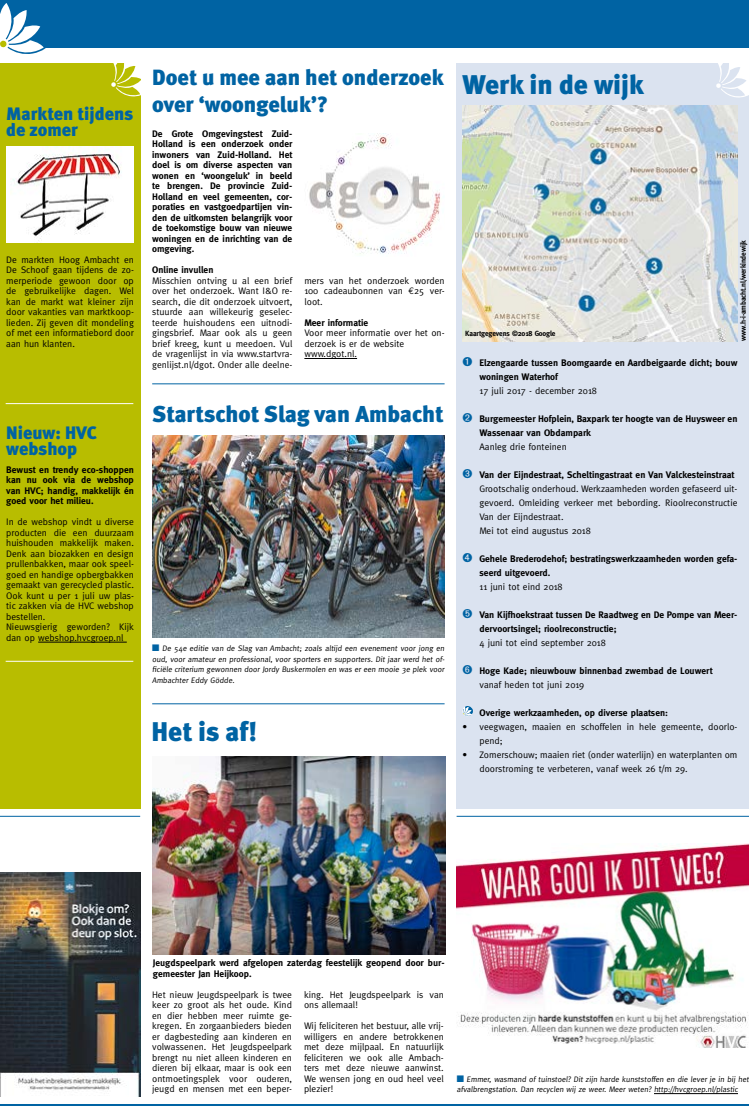
<style>
.page{position:relative;width:749px;height:1106px;background:#fff}
.page>*{position:absolute;margin:0;border:0;box-sizing:border-box;transform-origin:0 0}
.t1{font:900 27px "Meta";color:#0063a3}
.t2{font:900 23px "Meta";color:#0063a3}
.t3{font:900 22px/27.3px "Meta";color:#0063a3}
.t4{font:900 18px/16px "Meta";color:#0063a3}
.t5{font:9.5px/10.5px "Meta";color:#000}
.t6{font:700 9.5px/10.5px "Meta";color:#000}
.t7{font:8px/10.5px "Meta";color:#000;text-align:justify}
.t8{font:700 7.5px "Meta";letter-spacing:-.02em;color:#000}
.s1{font-family:"Euro Mono Std"}
.s2{color:#0063a3}
.s3{font-weight:700}
.s4{font-weight:400}
</style>
<div class="page">
<svg style="left:0;top:0;width:63px;height:54px"></svg>
<div style="left:45px;top:0;width:703px;height:47px;background:#0063a3"></div>
<div style="left:0;top:15px;width:5px;height:24px;background:#fff"></div>
<div style="left:0;top:63px;width:140px;height:745px;background:#b8bd00"></div>
<svg style="left:111px;top:63px;width:29px;height:34px"></svg>
<div style="left:456px;top:63px;width:292px;height:745px;background:#dbe3f0"></div>
<svg style="left:716px;top:63px;width:32px;height:35px"></svg>
<svg style="left:462px;top:706px;width:11px;height:10px"></svg>
<img style="left:462px;top:105px;width:275px;height:237px">
<hr style="left:152px;top:383px;width:292px;height:1px;background:#0063a3">
<hr style="left:152px;top:703px;width:292px;height:1px;background:#0063a3">
<hr style="left:0;top:1104px;width:748px;height:2px;background:#0063a3">
<hr style="left:38px;top:642px;width:89px;height:1px;background:#000">
<div style="left:6px;top:147px;width:127px;height:96px;background:#fff"></div>
<img style="left:10px;top:150px;width:112px;height:91px">
<hr style="left:6px;top:403px;width:127px;height:1px;background:#fff">
<hr style="left:6px;top:660px;width:127px;height:1px;background:#fff">
<img style="left:152px;top:435px;width:292px;height:202px">
<img style="left:456px;top:843px;width:292px;height:204px">
<hr style="left:653px;top:1093px;width:84px;height:1px;background:#000">
<hr style="left:456px;top:815px;width:292px;height:1px;background:#0063a3">
<hr style="left:0;top:815px;width:140px;height:1px;background:#0063a3">
<img style="left:0;top:872px;width:140px;height:224px">
<hr style="left:304px;top:358px;width:53px;height:1px;background:#000">
<img style="left:309px;top:134px;width:131px;height:120px">
<img style="left:153px;top:756px;width:292px;height:198px">
<h3 class="t4" style="left:6px;top:106px;width:129px">Markten tijdens de zomer</h3>
<p class="t5" style="left:6px;top:254px;width:129px;text-align:justify">De markten Hoog Ambacht en De Schoof gaan tijdens de zo&shy;merperiode gewoon door op de gebruikelijke dagen. Wel kan de markt wat kleiner zijn door vakanties van marktkoop&shy;lieden. Zij geven dit mondeling of met een informatiebord door aan hun klanten.</p>
<h3 class="t4" style="left:6px;top:424px;width:92px">Nieuw: HVC webshop</h3>
<p class="t6" style="left:6px;top:464px;width:129px;text-align:justify">Bewust en trendy eco-shoppen kan nu ook via de webshop van HVC; handig, makkelijk én goed voor het milieu.</p>
<p class="t5" style="left:6px;top:516px;width:129px">In de webshop vindt u diverse producten die een duurzaam huishouden makkelijk maken.<br>Denk aan biozakken en design prullenbakken, maar ook speel&shy;goed en handige opbergbakken gemaakt van gerecycled plastic.<br>Ook kunt u per 1 juli uw plas&shy;tic zakken via de HVC webshop bestellen.<br>Nieuwsgierig geworden? Kijk dan op webshop.hvcgroep.nl</p>
<h3 class="t3" style="left:152px;top:63px;width:293px">Doet u mee aan het onderzoek over ‘woongeluk’?</h3>
<p class="t6" style="left:152px;top:128px;width:142px;text-align:justify">De Grote Omgevingstest Zuid-Holland is een onderzoek onder inwoners van Zuid-Holland. Het doel is om diverse aspecten van wonen en ‘woongeluk’ in beeld te brengen. De provincie Zuid-Holland en veel gemeenten, cor&shy;poraties en vastgoedpartijen vin&shy;den de uitkomsten belangrijk voor de toekomstige bouw van nieuwe woningen en de inrichting van de omgeving.</p>
<p class="t6" style="left:152px;top:264px;width:63px">Online invullen</p>
<p class="t5" style="left:152px;top:275px;width:142px;text-align:justify">Misschien ontving u al een brief over het onderzoek. Want I&amp;O re&shy;search, die dit onderzoek uitvoert, stuurde aan willekeurig geselec&shy;teerde huishoudens een uitnodi&shy;gingsbrief. Maar ook als u geen brief kreeg, kunt u meedoen. Vul de vragenlijst in via www.startvra&shy;genlijst.nl/dgot. Onder alle deelne-</p>
<p class="t5" style="left:304px;top:275px;width:142px;text-align:justify">mers van het onderzoek worden 100 cadeaubonnen van <span class="s1">€</span>25 ver&shy;loot.</p>
<p class="t6" style="left:304px;top:317px;width:65px">Meer informatie</p>
<p class="t5" style="left:304px;top:327px;width:142px">Voor meer informatie over het on&shy;derzoek is er de website www.dgot.nl.</p>
<h2 class="t2" style="left:152px;top:400px;width:293px">Startschot Slag van Ambacht</h2>
<p class="t7" style="left:152px;top:643px;width:295px"><span class="s2">■</span> De 54e editie van de Slag van Ambacht; zoals altijd een evenement voor jong en oud, voor amateur en professional, voor sporters en supporters. Dit jaar werd het of&shy;ficiële criterium gewonnen door Jordy Buskermolen en was er een mooie 3e plek voor Ambachter Eddy Gödde.</p>
<h1 class="t1" style="left:151px;top:715px;width:107px">Het is af!</h1>
<h1 class="t1" style="left:462px;top:69px;width:183px">Werk in de wijk</h1>
<p class="t8" style="left:465px;top:329px;width:92px">Kaartgegevens ©2018 Google</p>
<p class="t8" style="left:738px;top:341px;width:103px;rotate:-90deg">www.h-i-ambacht.nl/werkindewijk</p>
<p class="t6" style="left:479px;top:356px;width:259px;line-height:14px;text-indent:-17px"><span class="s2">➊</span> Elzengaarde tussen Boomgaarde en Aardbeigaarde dicht; bouw woningen Waterhof</p>
<p class="t5" style="left:479px;top:385px;width:119px">17 juli 2017 - december 2018</p>
<p class="t6" style="left:479px;top:412px;width:259px;line-height:14px;text-indent:-17px"><span class="s2">➋</span> Burgemeester Hofplein, Baxpark ter hoogte van de Huysweer en<br>Wassenaar van Obdampark</p>
<p class="t5" style="left:479px;top:441px;width:89px">Aanleg drie fonteinen</p>
<p class="t5" style="left:479px;top:468px;width:259px;line-height:14px;text-indent:-17px"><span class="s2">➌</span> <span class="s3">Van der Eijndestraat, Scheltingastraat en Van Valckesteinstraat </span>Grootschalig onderhoud. Werkzaamheden worden gefaseerd uit&shy;gevoerd. Omleiding verkeer met bebording. Rioolreconstructie Van der Eijndestraat.<br>Mei tot eind augustus 2018</p>
<p class="t6" style="left:479px;top:552px;width:259px;line-height:14px;text-indent:-17px"><span class="s2">➍</span> Gehele Brederodehof; bestratingswerkzaamheden worden gefa&shy;seerd uitgevoerd.</p>
<p class="t5" style="left:479px;top:581px;width:85px">11 juni tot eind 2018</p>
<p class="t6" style="left:479px;top:608px;width:259px;line-height:14px;text-indent:-17px"><span class="s2">➎</span> Van Kijfhoekstraat tussen De Raadtweg en De Pompe van Meer&shy;dervoortsingel; rioolreconstructie;</p>
<p class="t5" style="left:479px;top:637px;width:128px">4 juni tot eind september 2018</p>
<p class="t6" style="left:479px;top:664px;width:234px;line-height:14px;text-indent:-17px"><span class="s2">➏</span> Hoge Kade; nieuwbouw binnenbad zwembad de Louwert <span class="s4">vanaf heden tot juni 2019</span></p>
<p class="t6" style="left:479px;top:707px;width:190px">Overige werkzaamheden, op diverse plaatsen:</p>
<p class="t5" style="left:479px;top:720px;width:259px;line-height:14px;text-indent:-17px">• veegwagen, maaien en schoffelen in hele gemeente, doorlo&shy;pend;</p>
<p class="t5" style="left:479px;top:748px;width:259px;line-height:14px;text-indent:-17px">• Zomerschouw; maaien riet (onder waterlijn) en waterplanten om doorstroming te verbeteren, vanaf week 26 t/m 29.</p>
<p class="t6" style="left:153px;top:957px;width:293px">Jeugdspeelpark werd afgelopen zaterdag feestelijk geopend door bur&shy;gemeester Jan Heijkoop.</p>
<p class="t5" style="left:152px;top:989px;width:141px;text-align:justify">Het nieuw Jeugdspeelpark is twee keer zo groot als het oude. Kind en dier hebben meer ruimte ge&shy;kregen. En zorgaanbieders bieden er dagbesteding aan kinderen en volwassenen. Het Jeugdspeelpark brengt nu niet alleen kinderen en dieren bij elkaar, maar is ook een ontmoetingsplek voor ouderen, jeugd en mensen met een beper-</p>
<p class="t5" style="left:304px;top:989px;width:141px">king. Het Jeugdspeelpark is van ons allemaal!</p>
<p class="t5" style="left:304px;top:1020px;width:141px;text-align:justify">Wij feliciteren het bestuur, alle vrij&shy;willigers en andere betrokkenen met deze mijlpaal. En natuurlijk feliciteren we ook alle Ambach&shy;ters met deze nieuwe aanwinst.<br>We wensen jong en oud heel veel plezier!</p>
<p class="t7" style="left:456px;top:1073px;width:295px"><span class="s2">■</span> Emmer, wasmand of tuinstoel? Dit zijn harde kunststoffen en die lever je in bij het afvalbrengstation. Dan recyclen wij ze weer. Meer weten? http://hvcgroep.nl/plastic</p>
</div>
